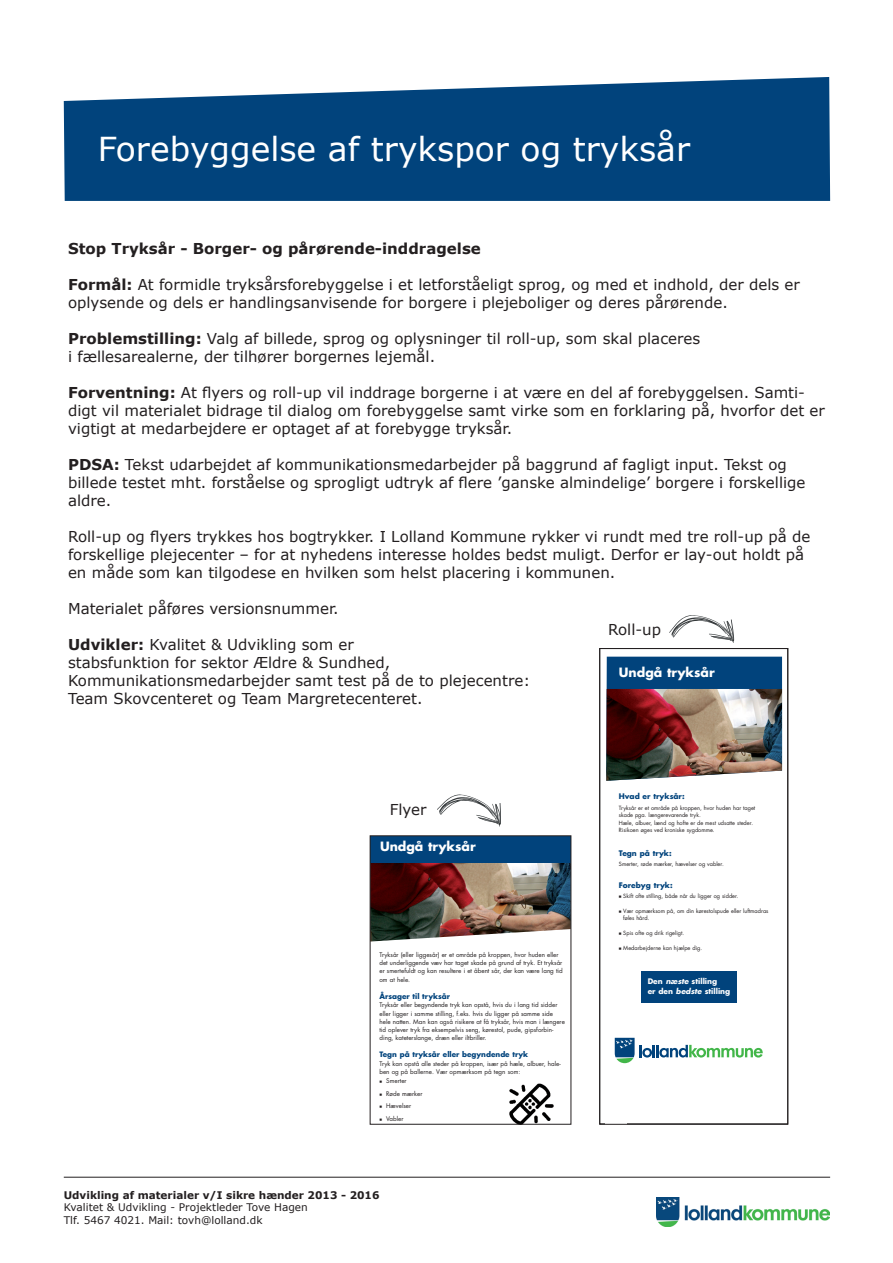
<style>
.page{position:relative;width:893px;height:1263px;background:#fff}
.page>*{position:absolute;margin:0;border:0;box-sizing:border-box;transform-origin:0 0}
.t1{font:33px "Verdana";color:#fff}
.t2{font:15px/18px "Verdana";color:#231f20}
.t3{font:700 15px "Verdana";color:#231f20}
.t4{font:700 12.45px "Futura";color:#fff}
.t5{font:10.5px/12.6px "Verdana";color:#231f20}
.t6{font:700 10.5px "Verdana";color:#231f20}
.t7{font:700 7.5px "Futura";color:#01437c}
.t8{font:700 7.5px/9.8px "Futura";color:#fff}
.t9{font:700 7.2px "Futura";color:#01437c}
.t10{font:6.3px/8.1px "Futura";color:#231f20}
.t11{font:5.55px/7.5px "Futura";color:#231f20}
.s1{font-weight:700}
.s2{font-style:italic}
</style>
<div class="page">
<svg style="left:64px;top:77px;width:766px;height:124px;background:#195588"></svg>
<img style="left:657px;top:1197px;width:172px;height:29px">
<img style="left:509px;top:1083px;width:44px;height:39px">
<img style="left:372px;top:862px;width:197px;height:79px">
<div style="left:370px;top:836px;width:201px;height:26px;background:#01437c"></div>
<div style="left:370px;top:836px;width:201px;height:288px;border:1px solid #231f20"></div>
<div style="left:606px;top:657px;width:176px;height:32px;background:#01437c"></div>
<img style="left:606px;top:689px;width:176px;height:92px">
<svg style="left:615px;top:1038px;width:148px;height:25px"></svg>
<div style="left:641px;top:971px;width:96px;height:32px;background:#01437c"></div>
<div style="left:600px;top:648px;width:188px;height:476px;border:1px solid #231f20"></div>
<hr style="left:64px;top:1177px;width:766px;height:1px;background:#231f20">
<svg style="left:437px;top:794px;width:64px;height:33px"></svg>
<svg style="left:669px;top:615px;width:65px;height:28px"></svg>
<h1 class="t1" style="left:98px;top:127px;width:594px">Forebyggelse af trykspor og tryksår</h1>
<p class="t3" style="left:68px;top:238px;width:414px">Stop Tryksår - Borger- og pårørende-inddragelse</p>
<p class="t2" style="left:68px;top:276px;width:733px"><span class="s1">Formål:</span> At formidle tryksårsforebyggelse i et letforståeligt sprog, og med et indhold, der dels er oplysende og dels er handlingsanvisende for borgere i plejeboliger og deres pårørende.</p>
<p class="t2" style="left:68px;top:330px;width:634px"><span class="s1">Problemstilling:</span> Valg af billede, sprog og oplysninger til roll-up, som skal placeres i fællesarealerne, der tilhører borgernes lejemål.</p>
<p class="t2" style="left:68px;top:384px;width:758px"><span class="s1">Forventning:</span> At flyers og roll-up vil inddrage borgerne i at være en del af forebyggelsen. Samti&shy;digt vil materialet bidrage til dialog om forebyggelse samt virke som en forklaring på, hvorfor det er vigtigt at medarbejdere er optaget af at forebygge tryksår.</p>
<p class="t2" style="left:68px;top:456px;width:739px"><span class="s1">PDSA:</span> Tekst udarbejdet af kommunikationsmedarbejder på baggrund af fagligt input. Tekst og billede testet mht. forståelse og sprogligt udtryk af flere ’ganske almindelige’ borgere i forskellige aldre.</p>
<p class="t2" style="left:68px;top:528px;width:744px">Roll-up og flyers trykkes hos bogtrykker. I Lolland Kommune rykker vi rundt med tre roll-up på de forskellige plejecenter – for at nyhedens interesse holdes bedst muligt. Derfor er lay-out holdt på en måde som kan tilgodese en hvilken som helst placering i kommunen.</p>
<p class="t2" style="left:68px;top:600px;width:272px">Materialet påføres versionsnummer.</p>
<p class="t2" style="left:68px;top:636px;width:464px"><span class="s1">Udvikler:</span> Kvalitet &amp; Udvikling som er<br>stabsfunktion for sektor Ældre &amp; Sundhed, Kommunikationsmedarbejder samt test på de to plejecentre:<br>Team Skovcenteret og Team Margretecenteret.</p>
<p class="t2" style="left:608px;top:621px;width:55px">Roll-up</p>
<p class="t4" style="left:619px;top:664px;width:97px">Undgå tryksår</p>
<p class="t2" style="left:390px;top:800px;width:38px">Flyer</p>
<p class="t4" style="left:380px;top:838px;width:97px">Undgå tryksår</p>
<p class="t10" style="left:379px;top:951px;width:185px">Tryksår (eller liggesår) er et område på kroppen, hvor huden eller det underliggende væv har taget skade på grund af tryk. Et tryksår er smertefuldt og kan resultere i et åbent sår, der kan være lang tid om at hele.</p>
<p class="t9" style="left:379px;top:991px;width:72px">Årsager til tryksår</p>
<p class="t10" style="left:379px;top:1001px;width:187px">Tryksår eller begyndende tryk kan opstå, hvis du i lang tid sidder eller ligger i samme stilling, f.eks. hvis du ligger på samme side hele natten. Man kan også risikere at få tryksår, hvis man i længere tid oplever tryk fra eksempelvis seng, kørestol, pude, gipsforbin&shy;ding, kateterslange, dræn eller iltbriller.</p>
<p class="t9" style="left:379px;top:1050px;width:150px">Tegn på tryksår eller begyndende tryk</p>
<p class="t10" style="left:379px;top:1059px;width:183px">Tryk kan opstå alle steder på kroppen, især på hæle, albuer, hale&shy;ben og på ballerne. Vær opmærksom på tegn som:</p>
<p class="t10" style="left:386px;top:1075px;width:38px;line-height:12.5px">Smerter<br>Røde mærker<br>Hævelser<br>Vabler</p>
<p class="t6" style="left:64px;top:1187px;width:317px">Udvikling af materialer v/I sikre hænder 2013 - 2016</p>
<p class="t5" style="left:64px;top:1201px;width:245px">Kvalitet &amp; Udvikling - Projektleder Tove Hagen<br>Tlf. 5467 4021. Mail: tovh@lolland.dk</p>
<p class="t7" style="left:619px;top:791px;width:67px">Hvad er tryksår:</p>
<p class="t11" style="left:619px;top:804px;width:138px">Tryksår er et område på kroppen, hvor huden har taget skade pga. længerevarende tryk.<br>Hæle, albuer, lænd og hofte er de mest udsatte steder.<br>Risikoen øges ved kroniske sygdomme.</p>
<p class="t7" style="left:619px;top:848px;width:54px">Tegn på tryk:</p>
<p class="t11" style="left:619px;top:861px;width:106px">Smerter, røde mærker, hævelser og vabler.</p>
<p class="t7" style="left:619px;top:880px;width:55px">Forebyg tryk:</p>
<p class="t11" style="left:623px;top:892px;width:117px">Skift ofte stilling, både når du ligger og sidder.</p>
<p class="t11" style="left:623px;top:907px;width:147px">Vær opmærksom på, om din kørestolspude eller luftmadras føles hård.</p>
<p class="t11" style="left:623px;top:929px;width:62px">Spis ofte og drik rigeligt.</p>
<p class="t11" style="left:623px;top:944px;width:80px">Medarbejderne kan hjælpe dig.</p>
<p class="t8" style="left:648px;top:976px;width:84px">Den <span class="s2">næste</span> stilling<br>er den <span class="s2">bedste</span> stilling</p>
</div>
